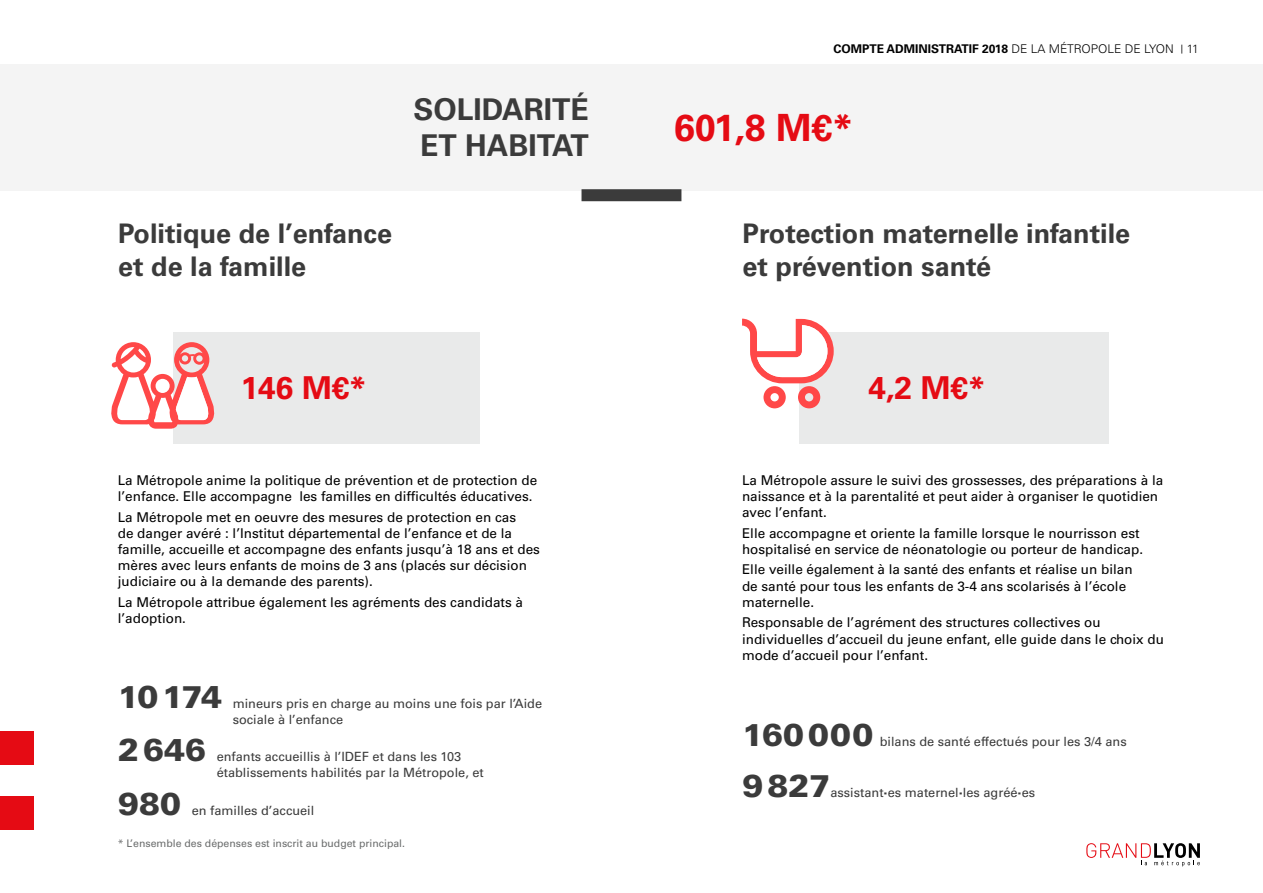
<style>
.page{position:relative;width:1263px;height:893px;background:#fff}
.page>*{position:absolute;margin:0;border:0;box-sizing:border-box;transform-origin:0 0}
.t1{font:700 37.5px "Univers LT Std";color:#e50b14}
.t2{font:900 31.5px "Univers LT Std";color:#3b3b3b}
.t3{font:700 31.5px "Univers LT Std";color:#e50b14}
.t4{font:700 30px/36px "Univers LT Std";color:#3b3b3b}
.t5{font:700 27px/32.4px "Univers LT Std";color:#3b3b3b}
.Texte_8_5_justif_noi{font:13.5px/16.2px "Univers LT Std";color:#000}
.t6{font:12.75px/15.3px "Univers LT Std";color:#3b3b3b}
.t7{font:700 12px "Univers LT Std";color:#000}
.t8{font:10.5px "Univers LT Std";color:#6a6c6c}
.s1{font-weight:300}
.s2{font-weight:900}
</style>
<div class="page">
<div style="left:0;top:732px;width:33px;height:33px;background:#e50b14"></div>
<div style="left:0;top:796px;width:33px;height:33px;background:#e50b14"></div>
<svg style="left:1086px;top:843px;width:114px;height:23px"></svg>
<div style="left:0;top:64px;width:1263px;height:126px;background:#f4f4f4"></div>
<div style="left:581px;top:189px;width:100px;height:12px;background:#3b3b3b"></div>
<div style="left:173px;top:332px;width:306px;height:111px;background:#e9eaea"></div>
<div style="left:799px;top:332px;width:309px;height:111px;background:#e9eaea"></div>
<svg style="left:111px;top:342px;width:104px;height:87px"></svg>
<svg style="left:742px;top:319px;width:92px;height:89px"></svg>
<p class="t4" style="left:413px;top:92px;width:177px">SOLIDARITÉ<br>ET HABITAT</p>
<p class="t5" style="left:118px;top:218px;width:275px">Politique de l’enfance et de la famille</p>
<p class="t3" style="left:241px;top:369px;width:128px">146 M€*</p>
<p class="Texte_8_5_justif_noi" style="left:118px;top:472px;width:421px">La Métropole anime la politique de prévention et de protection de l’enfance. Elle accompagne les familles en difficultés éducatives.</p>
<p class="Texte_8_5_justif_noi" style="left:118px;top:509px;width:424px">La Métropole met en oeuvre des mesures de protection en cas<br>de danger avéré : l’Institut départemental de l’enfance et de la famille, accueille et accompagne des enfants jusqu’à 18 ans et des mères avec leurs enfants de moins de 3 ans (placés sur décision judiciaire ou à la demande des parents).</p>
<p class="Texte_8_5_justif_noi" style="left:118px;top:594px;width:407px">La Métropole attribue également les agréments des candidats à l’adoption.</p>
<p class="t2" style="left:118px;top:677px;width:105px">10 174</p>
<p class="t6" style="left:233px;top:696px;width:311px">mineurs pris en charge au moins une fois par l’Aide sociale à l’enfance</p>
<p class="t2" style="left:118px;top:730px;width:89px">2646</p>
<p class="t6" style="left:217px;top:749px;width:269px">enfants accueillis à l’IDEF et dans les 103 établissements habilités par la Métropole, et</p>
<p class="t2" style="left:118px;top:783px;width:65px">980</p>
<p class="t6" style="left:192px;top:802px;width:124px">en familles d’accueil</p>
<p class="t8" style="left:118px;top:837px;width:289px">* L’ensemble des dépenses est inscrit au budget principal.</p>
<p class="t7" style="left:833px;top:42px;width:367px">COMPTE ADMINISTRATIF 2018 <span class="s1">DE LA MÉTROPOLE DE LYON 11</span></p>
<p class="t1" style="left:674px;top:105px;width:181px">601,8 M€*</p>
<p class="t5" style="left:742px;top:218px;width:389px">Protection maternelle infantile et prévention santé</p>
<p class="t3" style="left:868px;top:369px;width:119px">4,2 M€*</p>
<p class="Texte_8_5_justif_noi" style="left:742px;top:472px;width:423px">La Métropole assure le suivi des grossesses, des préparations à la naissance et à la parentalité et peut aider à organiser le quotidien avec l’enfant.</p>
<p class="Texte_8_5_justif_noi" style="left:742px;top:525px;width:403px">Elle accompagne et oriente la famille lorsque le nourrisson est hospitalisé en service de néonatologie ou porteur de handicap.</p>
<p class="Texte_8_5_justif_noi" style="left:742px;top:562px;width:392px">Elle veille également à la santé des enfants et réalise un bilan de santé pour tous les enfants de 3-4 ans scolarisés à l’école maternelle.</p>
<p class="Texte_8_5_justif_noi" style="left:742px;top:614px;width:423px">Responsable de l’agrément des structures collectives ou individuelles d’accueil du jeune enfant, elle guide dans le choix du mode d’accueil pour l’enfant.</p>
<p class="t2" style="left:742px;top:715px;width:133px">160000</p>
<p class="t6" style="left:880px;top:734px;width:248px">bilans de santé effectués pour les 3/4 ans</p>
<p class="t2" style="left:742px;top:765px;width:89px">9827</p>
<p class="t6" style="left:830px;top:784px;width:206px">assistant<span class="s2">·</span>es maternel<span class="s2">·</span>les agréé<span class="s2">·</span>es</p>
</div>
